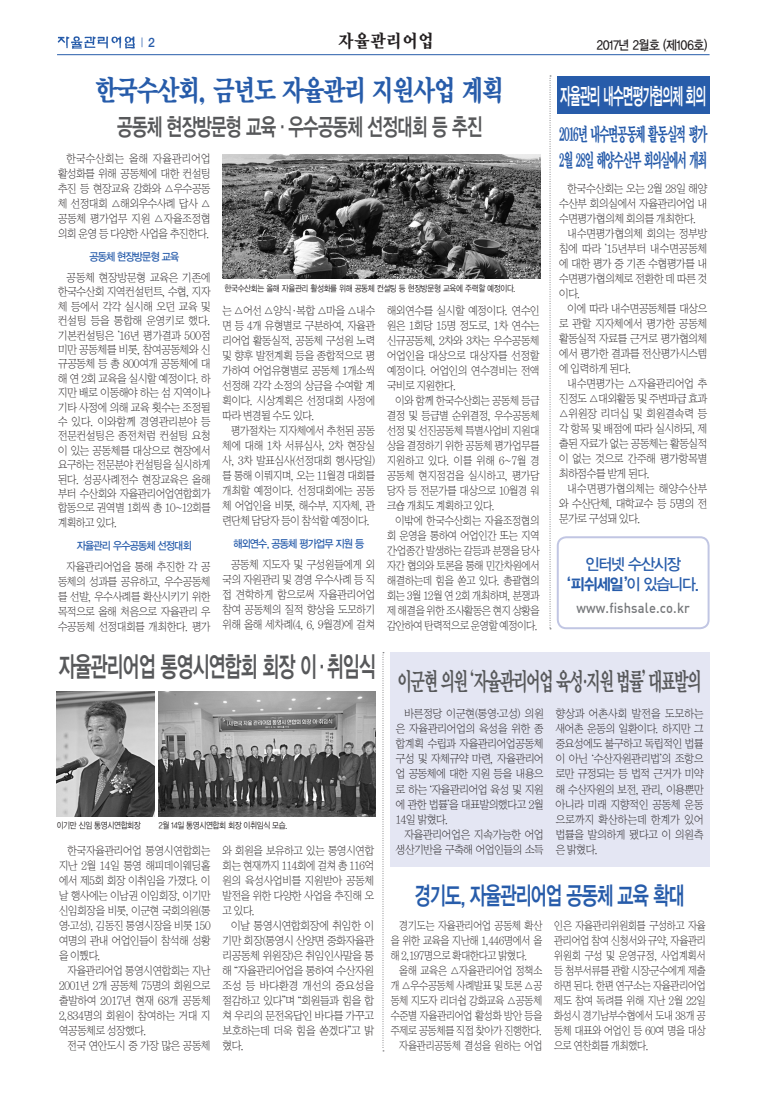
<style>
.page{position:relative;width:766px;height:1106px;background:#fff}
.page>*{position:absolute;margin:0;border:0;box-sizing:border-box;transform-origin:0 0}
.해드4-볼드고딕{font:29px "YDVY Mj O36";letter-spacing:-.05em;color:#275caa;scale:.8 1}
.큰해드-먹명조{font:28px "YDVYGO14";letter-spacing:-.04em;color:#57585a;scale:.65 1}
.큰해드-먹명조-2{font:25px "YDVY Mj O35";letter-spacing:-.1em;color:#57585a;scale:.62 1}
.해드4-볼드고딕-2{font:25px "YDVYGO14";letter-spacing:-.05em;color:#275caa;scale:.7 1}
.큰해드-먹명조-3{font:24px "YDVYGO14";letter-spacing:-.04em;color:#57585a;scale:.7 1}
.캡션{font:23px "YDVYGO14";letter-spacing:-.06em;color:#fff;scale:.5 1}
.해드4-볼드고딕-3{font:19px "YDVY Mj O36";letter-spacing:-.13em;color:#275caa;scale:.58 1}
.해드4-볼드고딕-4{font:19px "YDVY Mj O36";letter-spacing:-.13em;color:#275caa;scale:.55 1}
.t1{font:18.5px "YDV Chung B";letter-spacing:.025em;color:#231f20;scale:.94 1}
.본문서체1{font:16px "YDVYGO15";color:#275caa;scale:.95 1}
.본문서체1-2{font:16px "YDVYGO13";letter-spacing:-.075em;color:#275caa;scale:.95 1}
.본문서체1-3{font:500 14.4px "DIN";letter-spacing:.01em;color:#76787b;scale:.9 1}
.t2{font:13px "YDVYGO13";letter-spacing:-.035em;color:#231f20;scale:.9 1}
.t3{font:13px "Sand Jg";color:#275caa;scale:.95 1}
.본문-신{font:11px/15px "YDVY Sin";letter-spacing:-.075em;color:#231f20;text-align:justify;scale:.91 1}
.본문-신-2{font:11px/15px "YDVY Sin";letter-spacing:-.075em;color:#231f20;text-align:justify;scale:.9 1}
.본문-신-3{font:11px/15px "YDVY Sin";letter-spacing:-.075em;color:#231f20;text-align:justify;scale:.86 1}
.본문-신-4{font:11px/15px "YDVY Sin";letter-spacing:-.075em;color:#231f20;text-align:justify;scale:.88 1}
.본문-신-5{font:11px/15px "YDVY Sin";letter-spacing:-.075em;color:#231f20;text-align:justify;scale:.92 1}
.본문-신-6{font:11px/15px "YDVY Sin";letter-spacing:-.075em;color:#231f20;text-align:justify;scale:.89 1}
.본문-신-7{font:11px "YDVYGO13";letter-spacing:-.075em;color:#275caa;scale:.9 1}
.본문-신-8{font:11px "YDVYGO13";letter-spacing:-.075em;color:#275caa;scale:.89 1}
.캡션-2{font:8.8px "YDVYGO12";letter-spacing:-.04em;color:#231f20;scale:.85 1}
.s1{font-family:"Sand Kg"}
.s2{font-family:"YDVYGO13"}
</style>
<div class="page">
<svg style="left:58px;top:36px;width:77px;height:13px"></svg>
<hr style="left:57px;top:54px;width:652px;height:1px;background:#275caa">
<img style="left:222px;top:155px;width:318px;height:123px">
<div style="left:556px;top:76px;width:153px;height:38px;background:#275caa"></div>
<img style="left:57px;top:691px;width:97px;height:125px">
<img style="left:159px;top:691px;width:216px;height:125px">
<div style="left:390px;top:652px;width:319px;height:215px;background:#e4e6f3"></div>
<svg style="left:382px;top:652px;width:2px;height:399px"></svg>
<svg style="left:549px;top:76px;width:2px;height:553px"></svg>
<div style="left:556px;top:536px;width:153px;height:93px;border:2px solid #c1c6e3;border-radius:9px"></div>
<p class="t3" style="left:141px;top:37px;width:16px">| <span class="s1">2</span></p>
<p class="t1" style="left:338px;top:32px;width:104px">자율관리어업</p>
<p class="t2" style="left:596px;top:37px;width:124px">2017년 2월호 (제106호)</p>
<p class="해드4-볼드고딕" style="left:95px;top:73px;width:512px">한국수산회, 금년도 자율관리 지원사업 계획</p>
<p class="큰해드-먹명조-3" style="left:117px;top:113px;width:522px">공동체 현장방문형 교육 · 우수공동체 선정대회 등 추진</p>
<p class="본문-신-2" style="left:58px;top:151px;width:172px;text-indent:9px">한국수산회는 올해 자율관리어업 활성화를 위해 공동체에 대한 컨설팅 추진 등 현장교육 강화와 △우수공동 체 선정대회 △해외우수사례 답사 △ 공동체 평가업무 지원 △자율조정협 의회 운영 등 다양한 사업을 추진한다.</p>
<p class="본문-신-7" style="left:89px;top:251px;width:101px">공동체 현장방문형 교육</p>
<p class="본문-신" style="left:58px;top:270px;width:170px;line-height:14.4px;text-indent:9px">공동체 현장방문형 교육은 기존에 한국수산회 지역컨설턴트, 수협, 지자 체 등에서 각각 실시해 오던 교육 및 컨설팅 등을 통합해 운영키로 했다. 기본컨설팅은 ’16년 평가결과 500점 미만 공동체를 비롯, 참여공동체와 신 규공동체 등 총 800여개 공동체에 대 해 연 2회 교육을 실시할 예정이다. 하 지만 배로 이동해야 하는 섬 지역이나 기타 사정에 의해 교육 횟수는 조정될 수 있다. 이와함께 경영관리분야 등 전문컨설팅은 종전처럼 컨설팅 요청 이 있는 공동체를 대상으로 현장에서 요구하는 전문분야 컨설팅을 실시하게 된다. 성공사례전수 현장교육은 올해 부터 수산회와 자율관리어업연합회가 합동으로 권역별 1회씩 총 10~12회를 계획하고 있다.</p>
<p class="본문-신-7" style="left:77px;top:539px;width:129px">자율관리 우수공동체 선정대회</p>
<p class="본문-신-2" style="left:58px;top:559px;width:172px;text-indent:9px">자율관리어업을 통해 추진한 각 공 동체의 성과를 공유하고, 우수공동체 를 선발, 우수사례를 확산시키기 위한 목적으로 올해 처음으로 자율관리 우 수공동체 선정대회를 개최한다. 평가</p>
<p class="캡션-2" style="left:224px;top:284px;width:344px">한국수산회는 올해 자율관리 활성화를 위해 공동체 컨설팅 등 현장방문형 교육에 주력할 예정이다.</p>
<p class="본문-신-2" style="left:222px;top:303px;width:172px">는 △어선 △양식 · 복합 △마을 △내수 면 등 4개 유형별로 구분하여, 자율관 리어업 활동실적, 공동체 구성원 노력 및 향후 발전계획 등을 종합적으로 평 가하여 어업유형별로 공동체 1개소씩 선정해 각각 소정의 상금을 수여할 계 획이다. 시상계획은 선정대회 사정에 따라 변경될 수도 있다.</p>
<p class="본문-신-6" style="left:222px;top:423px;width:173px;text-indent:9px">평가절차는 지자체에서 추천된 공동 체에 대해 1차 서류심사, 2차 현장실 사, 3차 발표심사(선정대회 행사당일) 를 통해 이뤄지며, 오는 11월경 대회를 개최할 예정이다. 선정대회에는 공동 체 어업인을 비롯, 해수부, 지자체, 관 련단체 담당자 등이 참석할 예정이다.</p>
<p class="본문-신-8" style="left:233px;top:537px;width:148px">해외연수, 공동체 평가업무 지원 등</p>
<p class="본문-신-2" style="left:222px;top:557px;width:171px;text-indent:9px">공동체 지도자 및 구성원들에게 외 국의 자원관리 및 경영 우수사례 등 직 접 견학하게 함으로써 자율관리어업 참여 공동체의 질적 향상을 도모하기 위해 올해 세차례(4, 6, 9월경)에 걸쳐</p>
<p class="본문-신-2" style="left:386px;top:303px;width:172px">해외연수를 실시할 예정이다. 연수인 원은 1회당 15명 정도로, 1차 연수는 신규공동체, 2차와 3차는 우수공동체 어업인을 대상으로 대상자를 선정할 예정이다. 어업인의 연수경비는 전액 국비로 지원한다.</p>
<p class="본문-신-4" style="left:386px;top:393px;width:175px;text-indent:9px">이와 함께 한국수산회는 공동체 등급 결정 및 등급별 순위결정, 우수공동체 선정 및 선진공동체 특별사업비 지원대 상을 결정하기 위한 공동체 평가업무를 지원하고 있다. 이를 위해 6~7월 경 공동체 현지점검을 실시하고, 평가담 당자 등 전문가를 대상으로 10월경 워 크숍 개최도 계획하고 있다.</p>
<p class="본문-신-4" style="left:386px;top:513px;width:175px;text-indent:9px">이밖에 한국수산회는 자율조정협의 회 운영을 통하여 어업인간 또는 지역 간·업종간 발생하는 갈등과 분쟁을 당사 자간 협의와 토론을 통해 민간차원에서 해결하는데 힘을 쏟고 있다. 총괄협의 회는 3월 12월 연 2회 개최하며, 분쟁과 제 해결을 위한 조사활동은 현지 상황을 감안하여 탄력적으로 운영할 예정이다.</p>
<p class="캡션" style="left:560px;top:82px;width:293px">자율관리 내수면평가협의체 회의</p>
<p class="해드4-볼드고딕-3" style="left:558px;top:123px;width:258px">2016년 내수면공동체 활동실적 평가</p>
<p class="해드4-볼드고딕-4" style="left:558px;top:149px;width:271px">2월 28일 해양수산부 회의실에서 개최</p>
<p class="본문-신" style="left:558px;top:181px;width:165px;text-indent:9px">한국수산회는 오는 2월 28일 해양 수산부 회의실에서 자율관리어업 내 수면평가협의체 회의를 개최한다.</p>
<p class="본문-신" style="left:558px;top:226px;width:165px;text-indent:9px">내수면평가협의체 회의는 정부방 침에 따라 ’15년부터 내수면공동체 에 대한 평가 중 기존 수협평가를 내 수면평가협의체로 전환한 데 따른 것 이다.</p>
<p class="본문-신" style="left:558px;top:301px;width:165px;text-indent:9px">이에 따라 내수면공동체를 대상으 로 관할 지자체에서 평가한 공동체 활동실적 자료를 근거로 평가협의체 에서 평가한 결과를 전산평가시스템 에 입력하게 된다.</p>
<p class="본문-신" style="left:558px;top:376px;width:165px;text-indent:9px">내수면평가는 △자율관리어업 추 진정도 △대외활동 및 주변파급 효과 △위원장 리더십 및 회원결속력 등 각 항목 및 배점에 따라 실시하되, 제 출된 자료가 없는 공동체는 활동실적 이 없는 것으로 간주해 평가항목별 최하점수를 받게 된다.</p>
<p class="본문-신" style="left:558px;top:481px;width:165px;text-indent:9px">내수면평가협의체는 해양수산부 와 수산단체, 대학교수 등 5명의 전 문가로 구성돼 있다.</p>
<p class="본문서체1-2" style="left:585px;top:555px;width:102px">인터넷 수산시장</p>
<p class="본문서체1" style="left:567px;top:575px;width:141px">‘피쉬세일’<span class="s2">이 있습니다.</span></p>
<p class="본문서체1-3" style="left:576px;top:598px;width:127px">www.fishsale.co.kr</p>
<p class="큰해드-먹명조" style="left:59px;top:650px;width:489px">자율관리어업 통영시연합회 회장 이 · 취임식</p>
<p class="캡션-2" style="left:57px;top:820px;width:100px">이기만 신임 통영시연합회장</p>
<p class="캡션-2" style="left:159px;top:820px;width:153px">2월 14일 통영시연합회 회장 이취임식 모습.</p>
<p class="본문-신-2" style="left:59px;top:843px;width:170px;text-indent:9px">한국자율관리어업 통영시연합회는 지난 2월 14일 통영 해피데이웨딩홀 에서 제5회 회장 이취임을 가졌다. 이 날 행사에는 이남권 이임회장, 이기만 신임회장을 비롯, 이군현 국회의원(통 영·고성), 김동진 통영시장을 비롯 150 여명의 관내 어업인들이 참석해 성황 을 이뤘다.</p>
<p class="본문-신-2" style="left:59px;top:963px;width:170px;text-indent:9px">자율관리어업 통영시연합회는 지난 2001년 2개 공동체 75명의 회원으로 출발하여 2017년 현재 68개 공동체 2,834명의 회원이 참여하는 거대 지 역공동체로 성장했다.</p>
<p class="본문-신-2" style="left:67px;top:1038px;width:161px">전국 연안도시 중 가장 많은 공동체</p>
<p class="본문-신-2" style="left:222px;top:843px;width:170px">와 회원을 보유하고 있는 통영시연합 회는 현재까지 114회에 걸쳐 총 116억 원의 육성사업비를 지원받아 공동체 발전을 위한 다양한 사업을 추진해 오 고 있다.</p>
<p class="본문-신-5" style="left:222px;top:918px;width:167px;text-indent:9px">이날 통영시연합회장에 취임한 이 기만 회장(통영시 산양면 중화자율관 리공동체 위원장)은 취임인사말을 통 해 “자율관리어업을 통하여 수산자원 조성 등 바다환경 개선의 중요성을 절감하고 있다”며 “회원들과 힘을 합 쳐 우리의 문전옥답인 바다를 가꾸고 보호하는데 더욱 힘을 쏟겠다”고 밝 혔다.</p>
<p class="큰해드-먹명조-2" style="left:397px;top:666px;width:492px">이군현 의원 ‘자율관리어업 육성·지원 법률’ 대표발의</p>
<p class="본문-신" style="left:395px;top:706px;width:165px;text-indent:9px">바른정당 이군현(통영·고성) 의원 은 자율관리어업의 육성을 위한 종 합계획 수립과 자율관리어업공동체 구성 및 자체규약 마련, 자율관리어 업 공동체에 대한 지원 등을 내용으 로 하는 ‘자율관리어업 육성 및 지원 에 관한 법률’을 대표발의했다고 2월 14일 밝혔다.</p>
<p class="본문-신" style="left:395px;top:826px;width:165px;text-align:right">자율관리어업은 지속가능한 어업 생산기반을 구축해 어업인들의 소득</p>
<p class="본문-신" style="left:555px;top:706px;width:165px">향상과 어촌사회 발전을 도모하는 새어촌 운동의 일환이다. 하지만 그 중요성에도 불구하고 독립적인 법률 이 아닌 ‘수산자원관리법’의 조항으 로만 규정되는 등 법적 근거가 미약 해 수산자원의 보전, 관리, 이용뿐만 아니라 미래 지향적인 공동체 운동 으로까지 확산하는데 한계가 있어 법률을 발의하게 됐다고 이 의원측 은 밝혔다.</p>
<p class="해드4-볼드고딕-2" style="left:414px;top:881px;width:387px">경기도, 자율관리어업 공동체 교육 확대</p>
<p class="본문-신-3" style="left:390px;top:918px;width:178px;text-indent:9px">경기도는 자율관리어업 공동체 확산 을 위한 교육을 지난해 1,446명에서 올 해 2,197명으로 확대한다고 밝혔다.</p>
<p class="본문-신-3" style="left:390px;top:963px;width:178px;text-indent:9px">올해 교육은 △자율관리어업 정책소 개 △우수공동체 사례발표 및 토론 △공 동체 지도자 리더쉽 강화교육 △공동체 수준별 자율관리어업 활성화 방안 등을 주제로 공동체를 직접 찾아가 진행한다.</p>
<p class="본문-신-3" style="left:399px;top:1038px;width:168px">자율관리공동체 결성을 원하는 어업</p>
<p class="본문-신-3" style="left:553px;top:918px;width:178px">인은 자율관리위원회를 구성하고 자율 관리어업 참여 신청서와 규약, 자율관리 위원회 구성 및 운영규정, 사업계획서 등 첨부서류를 관할 시장·군수에게 제출 하면 된다. 한편 연구소는 자율관리어업 제도 참여 독려를 위해 지난 2월 22일 화성시 경기남부수협에서 도내 38개 공 동체 대표와 어업인 등 60여 명을 대상 으로 연찬회를 개최했다.</p>
</div>
